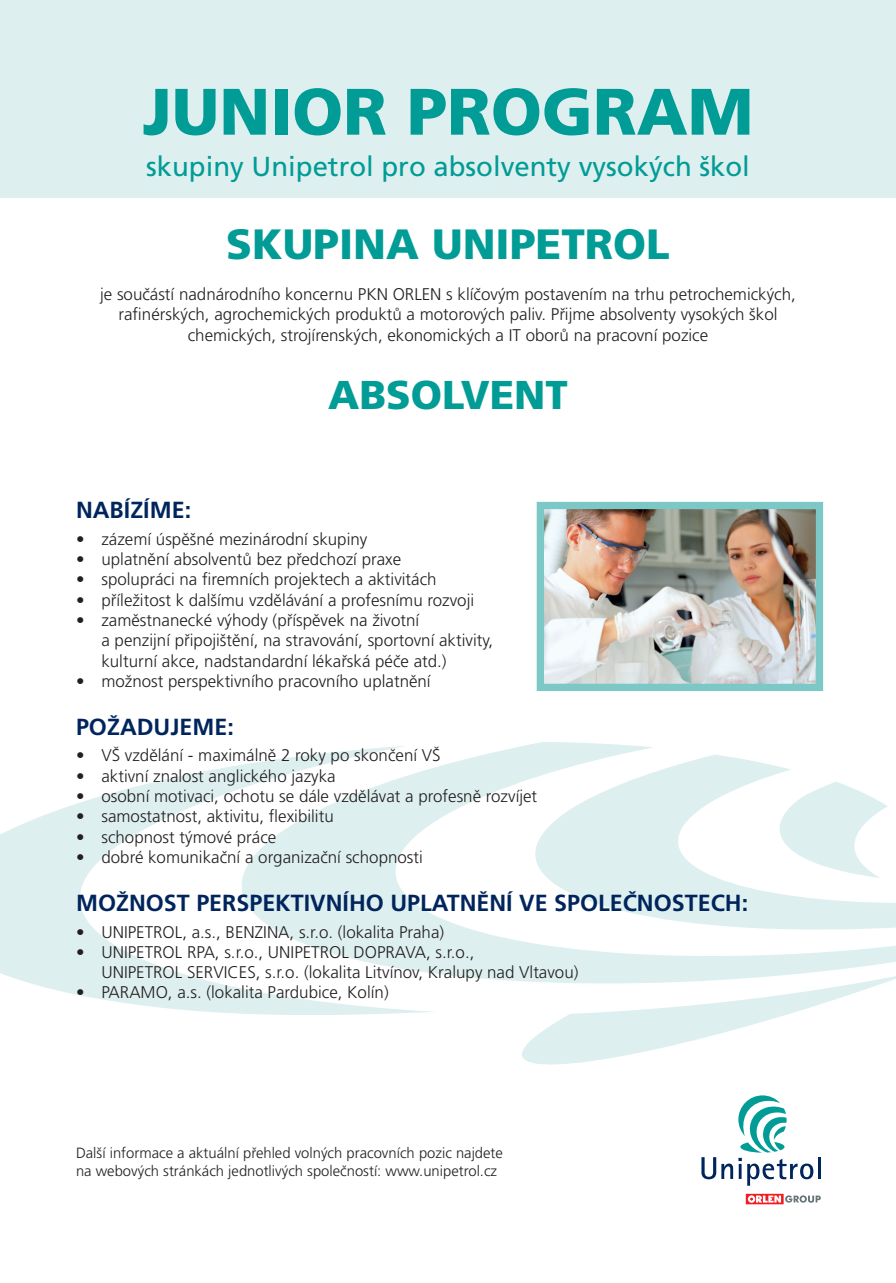
<style>
.page{position:relative;width:896px;height:1283px;background:#fff}
.page>*{position:absolute;margin:0;border:0;box-sizing:border-box;transform-origin:0 0}
.t1{font:900 65.55px "Frutiger CE";color:#009c95}
.t2{font:900 42.3px "Frutiger CE";color:#009c95}
.t3{font:900 40.2px "Frutiger CE";color:#009c95}
.t4{font:27.45px "Frutiger CE";color:#009c95}
.t5{font:700 23.25px "Frutiger CE";color:#00255d}
.t6{font:300 16.95px/20.2px "Frutiger CE";color:#231f20}
.t7{font:300 14.85px/17.7px "Frutiger CE";color:#231f20}
</style>
<div class="page">
<svg style="left:0;top:742px;width:895px;height:322px"></svg>
<div style="left:0;top:0;width:895px;height:198px;background:#deefef"></div>
<svg style="left:701px;top:1095px;width:112px;height:90px"></svg>
<hr style="left:817px;top:1157px;width:3px;height:21px;background:#00255d">
<svg style="left:745px;top:1193px;width:75px;height:11px"></svg>
<img style="left:544px;top:510px;width:271px;height:173px">
<div style="left:536px;top:502px;width:287px;height:189px;border:7px solid #7cc8c6"></div>
<h1 class="t1" style="left:143px;top:84px;width:612px">JUNIOR PROGRAM</h1>
<h3 class="t4" style="left:146px;top:155px;width:605px">skupiny Unipetrol pro absolventy vysokých škol</h3>
<h2 class="t2" style="left:226px;top:227px;width:445px">SKUPINA UNIPETROL</h2>
<p class="t6" style="left:100px;top:285px;width:697px;text-align:center">je součástí nadnárodního koncernu PKN ORLEN s klíčovým postavením na trhu petrochemických, rafinérských, agrochemických produktů a motorových paliv. Přijme absolventy vysokých škol chemických, strojírenských, ekonomických a IT oborů na pracovní pozice</p>
<h3 class="t3" style="left:328px;top:378px;width:241px">ABSOLVENT</h3>
<h3 class="t5" style="left:76px;top:500px;width:117px">NABÍZÍME:</h3>
<p class="t6" style="left:76px;top:529px;width:293px">• zázemí úspěšné mezinárodní skupiny</p>
<p class="t6" style="left:76px;top:550px;width:326px">• uplatnění absolventů bez předchozí praxe</p>
<p class="t6" style="left:76px;top:570px;width:362px">• spolupráci na firemních projektech a aktivitách</p>
<p class="t6" style="left:76px;top:590px;width:399px">• příležitost k dalšímu vzdělávání a profesnímu rozvoji</p>
<p class="t6" style="left:101px;top:611px;width:393px;text-indent:-25px">• zaměstnanecké výhody (příspěvek na životní<br>a penzijní připojištění, na stravování, sportovní aktivity, kulturní akce, nadstandardní lékařská péče atd.)</p>
<p class="t6" style="left:76px;top:672px;width:356px">• možnost perspektivního pracovního uplatnění</p>
<h3 class="t5" style="left:76px;top:717px;width:159px">POŽADUJEME:</h3>
<p class="t6" style="left:76px;top:746px;width:366px">• VŠ vzdělání - maximálně 2 roky po skončení VŠ</p>
<p class="t6" style="left:76px;top:766px;width:261px">• aktivní znalost anglického jazyka</p>
<p class="t6" style="left:76px;top:787px;width:462px">• osobní motivaci, ochotu se dále vzdělávat a profesně rozvíjet</p>
<p class="t6" style="left:76px;top:807px;width:259px">• samostatnost, aktivitu, flexibilitu</p>
<p class="t6" style="left:76px;top:827px;width:202px">• schopnost týmové práce</p>
<p class="t6" style="left:76px;top:848px;width:348px">• dobré komunikační a organizační schopnosti</p>
<h3 class="t5" style="left:76px;top:893px;width:673px">MOŽNOST PERSPEKTIVNÍHO UPLATNĚNÍ VE SPOLEČNOSTECH:</h3>
<p class="t6" style="left:76px;top:922px;width:369px">• UNIPETROL, a.s., BENZINA, s.r.o. (lokalita Praha)</p>
<p class="t6" style="left:101px;top:942px;width:478px;text-indent:-25px">• UNIPETROL RPA, s.r.o., UNIPETROL DOPRAVA, s.r.o.,<br>UNIPETROL SERVICES, s.r.o. (lokalita Litvínov, Kralupy nad Vltavou)</p>
<p class="t6" style="left:76px;top:983px;width:314px">• PARAMO, a.s. (lokalita Pardubice, Kolín)</p>
<p class="t7" style="left:76px;top:1145px;width:428px">Další informace a aktuální přehled volných pracovních pozic najdete na webových stránkách jednotlivých společností: www.unipetrol.cz</p>
</div>
